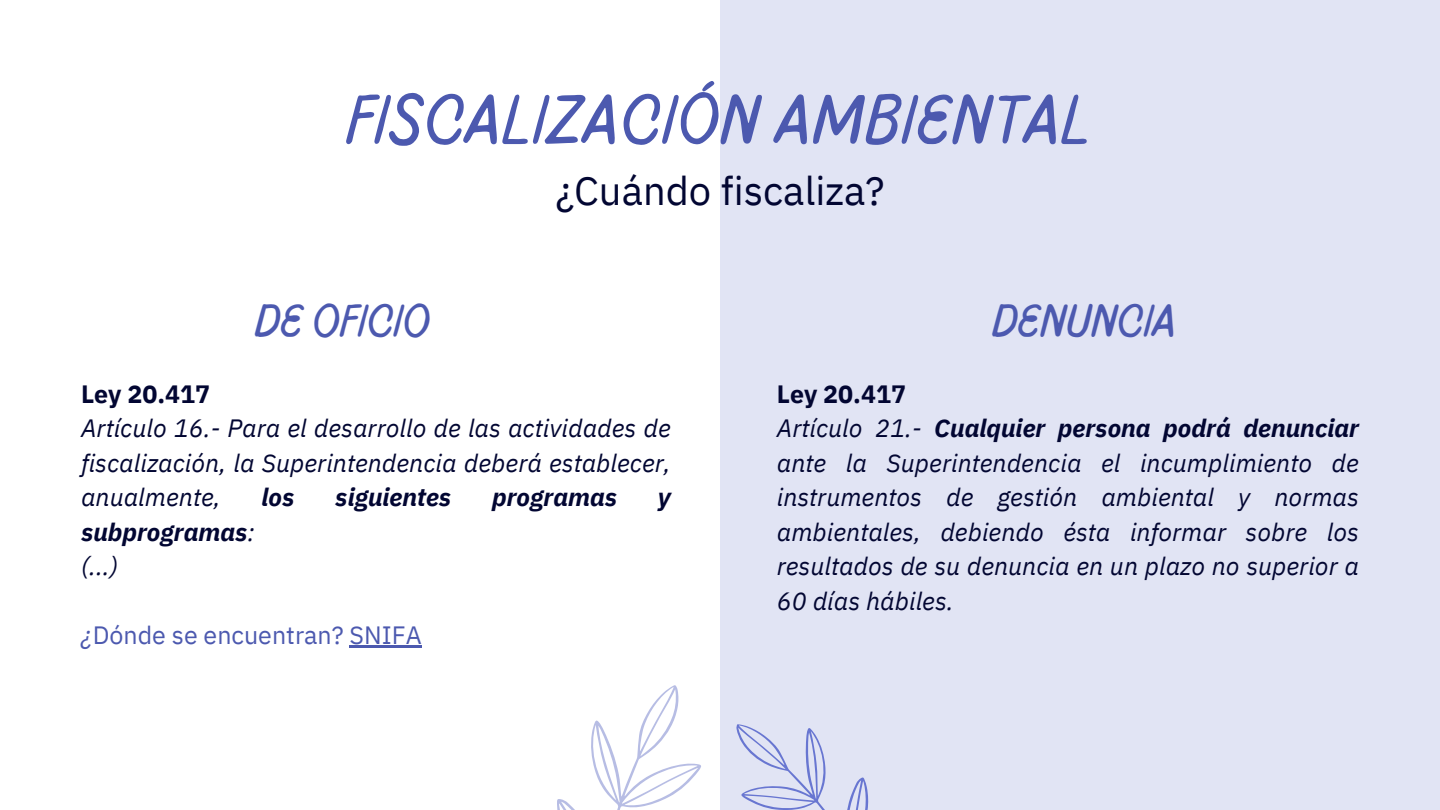
<style>
.page{position:relative;width:1440px;height:810px;background:#fff}
.page>*{position:absolute;margin:0;border:0;box-sizing:border-box;transform-origin:0 0}
.t1{font:100 71.5px "Pluma";color:#4c59af}
.t2{font:100 47px "Pluma";letter-spacing:-.015em;color:#4c59af}
.t3{font:40px "IBM Plex Sans";color:#020632}
.t4{font:italic 25px/34.5px "IBM Plex Sans";color:#020632;text-align:justify}
.t5{font:italic 700 25px "IBM Plex Sans";color:#020632}
.t6{font:25px "IBM Plex Sans";color:#4c59af}
.t7{font:700 25px "IBM Plex Sans";color:#020632}
.s1{font-weight:400}
.s2{font-style:italic}
.s3{font-weight:700}
</style>
<div class="page">
<div style="left:720px;top:0;width:720px;height:810px;background:#e1e4f4"></div>
<svg style="left:557px;top:685px;width:305px;height:125px"></svg>
<hr style="left:350px;top:646px;width:72px;height:2px;background:#4c59af">
<p class="t1" style="left:347px;top:87px;width:747px">FISCALIZACIÓN AMBIENTAL</p>
<p class="t3" style="left:555px;top:164px;width:331px">¿Cuándo fiscaliza?</p>
<h2 class="t2" style="left:255px;top:300px;width:178px">DE OFICIO</h2>
<h3 class="t7" style="left:81px;top:377px;width:131px">Ley 20.417</h3>
<h2 class="t4" style="left:81px;top:411px;width:591px">Artículo 16.- Para el desarrollo de las actividades de fiscalización, la Superintendencia deberá establecer, anualmente,</h2>
<h2 class="t5" style="left:261px;top:481px;width:34px">los</h2>
<h2 class="t5" style="left:335px;top:481px;width:118px">siguientes</h2>
<h2 class="t5" style="left:492px;top:481px;width:127px">programas</h2>
<h2 class="t5" style="left:658px;top:481px;width:14px">y</h2>
<h2 class="t5" style="left:81px;top:515px;width:175px">subprogramas<span class="s1">:</span></h2>
<p class="t4" style="left:81px;top:549px;width:38px">(...)</p>
<p class="t6" style="left:81px;top:619px;width:342px"><span class="s2">¿</span>Dónde se encuentran? SNIFA</p>
<h1 class="t2" style="left:993px;top:300px;width:186px">DENUNCIA</h1>
<p class="t7" style="left:777px;top:377px;width:131px">Ley 20.417</p>
<p class="t4" style="left:777px;top:411px;width:584px">Artículo 21.- <span class="s3">Cualquier persona podrá denunciar </span>ante la Superintendencia el incumplimiento de instrumentos de gestión ambiental y normas ambientales, debiendo ésta informar sobre los resultados de su denuncia en un plazo no superior a 60 días hábiles.</p>
</div>
